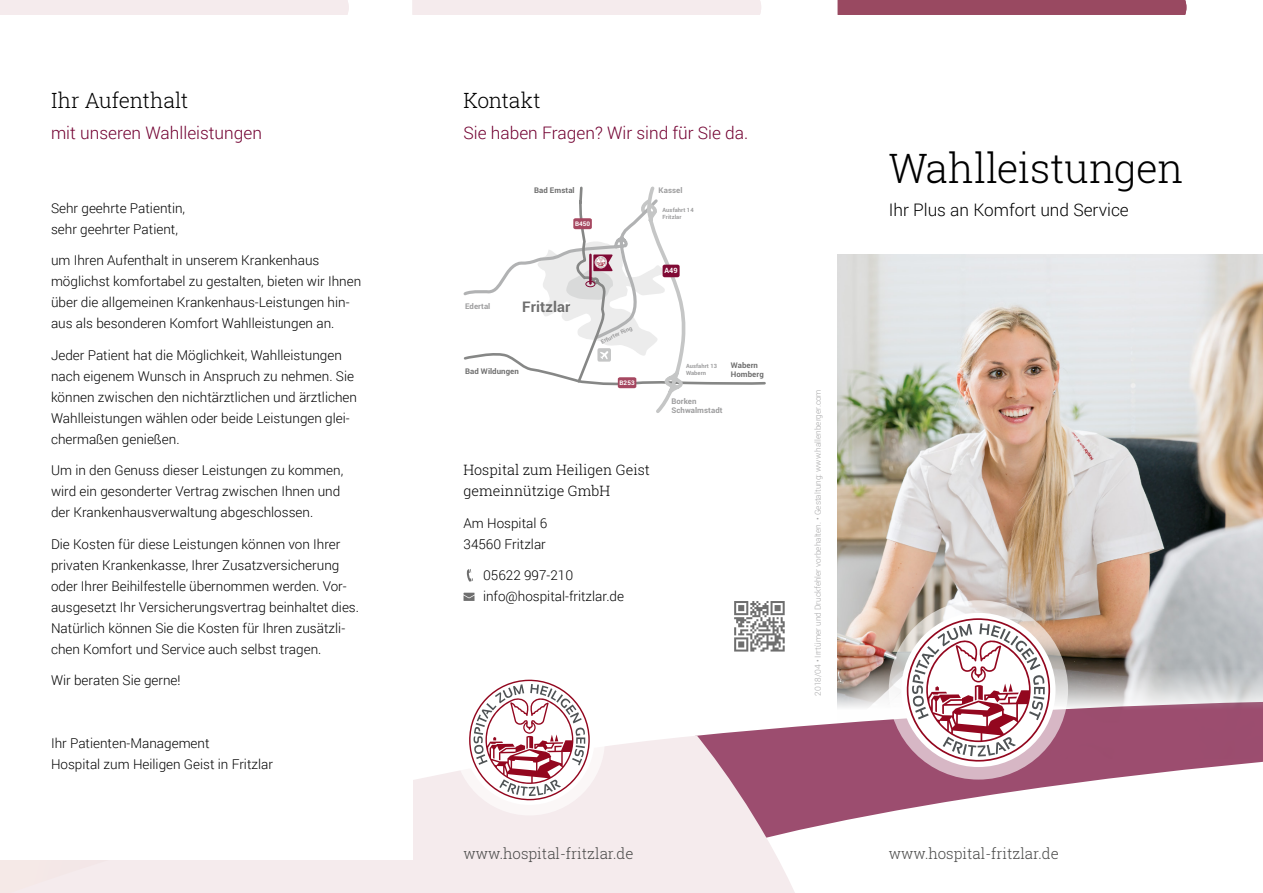
<style>
.page{position:relative;width:1263px;height:893px;background:#fff}
.page>*{position:absolute;margin:0;border:0;box-sizing:border-box;transform-origin:0 0}
.t1{font:300 40.5px "Roboto Slab";letter-spacing:-.01em;color:#000}
.t2{font:300 21px "Roboto Slab";letter-spacing:-.01em;color:#000}
.t3{font:300 17.25px "Roboto";color:#720031}
.t4{font:300 17.25px "Roboto";color:#000}
.t5{font:300 15px "Roboto Slab";color:#484847}
.t6{font:700 14.7px "Roboto";letter-spacing:.01em;color:#6e6e6e}
.t7{font:300 14.25px/21px "Roboto Slab";color:#000}
.t8{font:300 13.5px/21px "Roboto";color:#000}
.t9{font:300 8.25px "Roboto";color:#a7a7a8}
.t10{font:700 7.8px/9.4px "Roboto";letter-spacing:.01em;color:#6e6e6e}
.t11{font:700 7.8px/9.4px "Roboto";letter-spacing:.01em;color:#9c9c9d}
.t12{font:700 7.35px "Roboto";color:#fff}
.t13{font:700 6.3px "Roboto";letter-spacing:.01em;color:#fff}
.t14{font:700 5.85px/6.9px "Roboto";letter-spacing:.01em;color:#9c9c9d}
</style>
<div class="page">
<svg style="left:695px;top:702px;width:568px;height:126px"></svg>
<img style="left:838px;top:255px;width:425px;height:504px">
<div style="left:838px;top:0;width:348px;height:15px;background:#994961"></div>
<div style="left:0;top:0;width:349px;height:15px;background:#f5ebed"></div>
<div style="left:412px;top:0;width:349px;height:15px;background:#f5ebed"></div>
<svg style="left:0;top:736px;width:809px;height:157px;background:#ebdae0"></svg>
<div style="left:454px;top:664px;width:151px;height:151px;background:#fff;border-radius:50%"></div>
<svg style="left:469px;top:680px;width:121px;height:120px"></svg>
<svg style="left:889px;top:600px;width:179px;height:180px"></svg>
<div style="left:901px;top:613px;width:154px;height:154px;background:#fff;border-radius:50%"></div>
<svg style="left:907px;top:618px;width:143px;height:144px"></svg>
<div style="left:0;top:622px;width:412px;height:237px;background:#fff"></div>
<svg style="left:466px;top:569px;width:7px;height:13px"></svg>
<svg style="left:463px;top:593px;width:11px;height:8px"></svg>
<svg style="left:734px;top:651px;width:51px;height:1px"></svg>
<svg style="left:734px;top:601px;width:51px;height:50px"></svg>
<svg style="left:463px;top:187px;width:303px;height:226px"></svg>
<div style="left:586px;top:281px;width:9px;height:6px;border:1px solid #800a35;border-radius:50%"></div>
<h2 class="t2" style="left:51px;top:86px;width:139px">Ihr Aufenthalt</h2>
<p class="t3" style="left:51px;top:121px;width:212px">mit unseren Wahlleistungen</p>
<h2 class="t2" style="left:463px;top:86px;width:79px">Kontakt</h2>
<p class="t3" style="left:463px;top:121px;width:286px">Sie haben Fragen? Wir sind für Sie da.</p>
<p class="t10" style="left:534px;top:185px;width:42px">Bad Emstal</p>
<p class="t11" style="left:659px;top:185px;width:25px">Kassel</p>
<h1 class="t1" style="left:889px;top:141px;width:296px">Wahlleistungen</h1>
<p class="t8" style="left:51px;top:197px;width:136px">Sehr geehrte Patientin,</p>
<p class="t4" style="left:889px;top:198px;width:242px">Ihr Plus an Komfort und Service</p>
<p class="t8" style="left:51px;top:218px;width:128px">sehr geehrter Patient,</p>
<p class="t8" style="left:51px;top:249px;width:312px">um Ihren Aufenthalt in unserem Krankenhaus möglichst komfortabel zu gestalten, bieten wir Ihnen über die allgemeinen Krankenhaus-Leistungen hin&shy;aus als besonderen Komfort Wahlleistungen an.</p>
<p class="t8" style="left:51px;top:344px;width:308px">Jeder Patient hat die Möglichkeit, Wahlleistungen nach eigenem Wunsch in Anspruch zu nehmen. Sie können zwischen den nichtärztlichen und ärztlichen Wahlleistungen wählen oder beide Leistungen glei&shy;chermaßen genießen.</p>
<p class="t8" style="left:51px;top:459px;width:294px">Um in den Genuss dieser Leistungen zu kommen, wird ein gesonderter Vertrag zwischen Ihnen und der Krankenhausverwaltung abgeschlossen.</p>
<p class="t8" style="left:51px;top:533px;width:310px">Die Kosten für diese Leistungen können von Ihrer privaten Krankenkasse, Ihrer Zusatzversicherung oder Ihrer Beihilfestelle übernommen werden. Vor&shy;ausgesetzt Ihr Versicherungsvertrag beinhaltet dies.<br>Natürlich können Sie die Kosten für Ihren zusätzli&shy;chen Komfort und Service auch selbst tragen.</p>
<p class="t8" style="left:51px;top:669px;width:131px">Wir beraten Sie gerne!</p>
<p class="t14" style="left:662px;top:206px;width:33px">Ausfahrt 14<br>Fritzlar</p>
<p class="t13" style="left:575px;top:219px;width:17px">B450</p>
<p class="t12" style="left:664px;top:265px;width:15px">A49</p>
<p class="t6" style="left:522px;top:296px;width:50px">Fritzlar</p>
<p class="t11" style="left:465px;top:302px;width:27px">Edertal</p>
<p class="t14" style="left:599px;top:339px;width:35px;rotate:-25deg">Erfurter Ring</p>
<p class="t14" style="left:686px;top:363px;width:33px">Ausfahrt 13<br>Wabern</p>
<p class="t10" style="left:731px;top:360px;width:34px">Wabern<br>Homberg</p>
<p class="t10" style="left:465px;top:367px;width:55px">Bad Wildungen</p>
<p class="t13" style="left:619px;top:378px;width:17px">B253</p>
<p class="t9" style="left:812px;top:696px;width:308px;rotate:-90deg">2018/04 • Irrtümer und Druckfehler vorbehalten. • Gestaltung: www.hallenberger.com</p>
<p class="t11" style="left:671px;top:396px;width:53px">Borken<br>Schwalmstadt</p>
<p class="t7" style="left:463px;top:459px;width:188px">Hospital zum Heiligen Geist gemeinnützige GmbH</p>
<p class="t8" style="left:463px;top:512px;width:85px">Am Hospital 6<br>34560 Fritzlar</p>
<p class="t8" style="left:483px;top:564px;width:142px">05622 997-210 info@hospital-fritzlar.de</p>
<p class="t8" style="left:51px;top:732px;width:223px">Ihr Patienten-Management<br>Hospital zum Heiligen Geist in Fritzlar</p>
<p class="t5" style="left:463px;top:843px;width:171px">www.hospital-fritzlar.de</p>
<p class="t5" style="left:889px;top:843px;width:171px">www.hospital-fritzlar.de</p>
</div>
